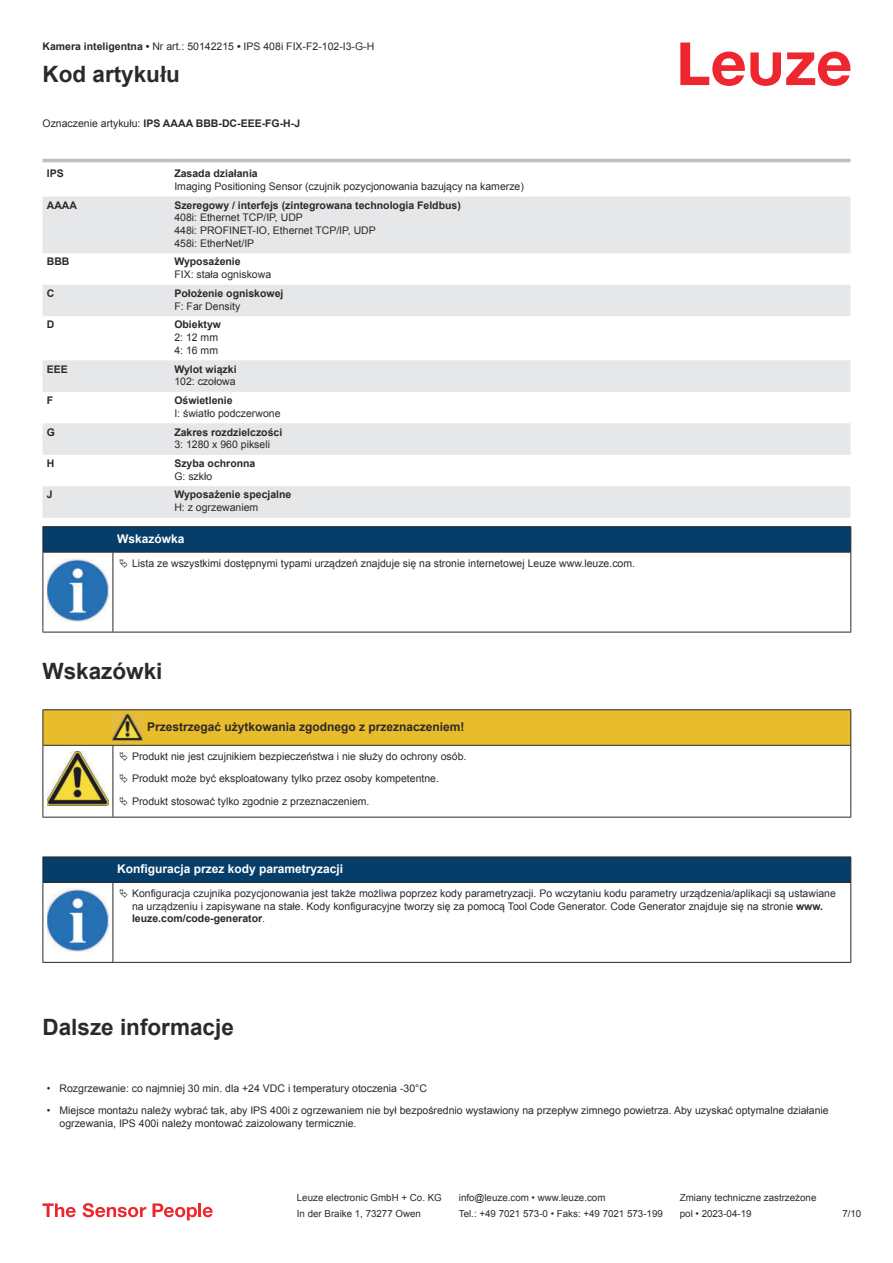
<style>
.page{position:relative;width:893px;height:1263px;background:#fff}
.page>*{position:absolute;margin:0;border:0;box-sizing:border-box;transform-origin:0 0}
.t1{font:700 22.5px "Arial";color:#2b292a}
.t2{font:700 12px "Arial";color:#2b292a}
.t3{font:700 12px "Arial";color:#fff}
.t4{font:10.5px/12.6px "Arial";color:#2b292a}
.t5{font:700 10.5px "Arial";color:#2b292a}
.t6{font:9.75px "Arial";color:#2b292a}
.s1{font-weight:700}
.s2{font-weight:400}
</style>
<div class="page">
<svg style="left:680px;top:43px;width:170px;height:43px"></svg>
<svg style="left:43px;top:158px;width:807px;height:39px"></svg>
<svg style="left:43px;top:197px;width:807px;height:321px;fill:#e6e7e9"></svg>
<hr style="left:43px;top:159px;width:127px;height:3px;background:#bdbfc1">
<hr style="left:170px;top:159px;width:680px;height:3px;background:#bdbfc1">
<svg style="left:43px;top:1203px;width:33px;height:14px"></svg>
<svg style="left:83px;top:1203px;width:63px;height:14px"></svg>
<svg style="left:153px;top:1203px;width:44px;height:17px"></svg>
<hr style="left:198px;top:1203px;width:3px;height:14px;background:#ed272d">
<svg style="left:203px;top:1207px;width:10px;height:10px"></svg>
<svg style="left:44px;top:553px;width:806px;height:79px"></svg>
<hr style="left:43px;top:526px;width:70px;height:1px;background:#2b292a">
<hr style="left:43px;top:552px;width:70px;height:1px;background:#2b292a">
<hr style="left:113px;top:526px;width:738px;height:1px;background:#2b292a">
<svg style="left:43px;top:527px;width:808px;height:25px;background:#063c67"></svg>
<hr style="left:113px;top:552px;width:738px;height:1px;background:#2b292a">
<hr style="left:43px;top:553px;width:1px;height:75px;background:#2b292a">
<hr style="left:113px;top:553px;width:1px;height:75px;background:#2b292a">
<hr style="left:850px;top:553px;width:1px;height:75px;background:#2b292a">
<hr style="left:43px;top:632px;width:70px;height:1px;background:#2b292a">
<hr style="left:113px;top:632px;width:738px;height:1px;background:#2b292a">
<img style="left:47px;top:559px;width:61px;height:62px">
<div style="left:115px;top:553px;width:734px;height:22px;background:#fff"></div>
<div style="left:44px;top:710px;width:806px;height:35px;background:#e8bc2a"></div>
<svg style="left:44px;top:746px;width:806px;height:71px"></svg>
<hr style="left:43px;top:709px;width:70px;height:1px;background:#2b292a">
<hr style="left:43px;top:710px;width:1px;height:35px;background:#2b292a">
<hr style="left:43px;top:745px;width:70px;height:1px;background:#2b292a">
<hr style="left:113px;top:709px;width:30px;height:1px;background:#2b292a">
<hr style="left:113px;top:745px;width:30px;height:1px;background:#2b292a">
<hr style="left:143px;top:709px;width:708px;height:1px;background:#2b292a">
<hr style="left:850px;top:710px;width:1px;height:35px;background:#2b292a">
<hr style="left:143px;top:745px;width:708px;height:1px;background:#2b292a">
<hr style="left:43px;top:746px;width:1px;height:67px;background:#2b292a">
<hr style="left:113px;top:746px;width:1px;height:67px;background:#2b292a">
<hr style="left:850px;top:746px;width:1px;height:67px;background:#2b292a">
<hr style="left:43px;top:817px;width:70px;height:1px;background:#2b292a">
<hr style="left:113px;top:817px;width:30px;height:1px;background:#2b292a">
<hr style="left:143px;top:817px;width:708px;height:1px;background:#2b292a">
<img style="left:113px;top:714px;width:30px;height:26px">
<img style="left:47px;top:752px;width:61px;height:53px">
<svg style="left:115px;top:746px;width:734px;height:67px"></svg>
<svg style="left:44px;top:883px;width:806px;height:79px"></svg>
<hr style="left:43px;top:856px;width:70px;height:1px;background:#2b292a">
<hr style="left:43px;top:882px;width:70px;height:1px;background:#2b292a">
<hr style="left:113px;top:856px;width:738px;height:1px;background:#2b292a">
<div style="left:43px;top:857px;width:808px;height:25px;background:#063d69"></div>
<hr style="left:113px;top:882px;width:738px;height:1px;background:#2b292a">
<hr style="left:43px;top:883px;width:1px;height:75px;background:#2b292a">
<hr style="left:113px;top:883px;width:1px;height:75px;background:#2b292a">
<hr style="left:850px;top:883px;width:1px;height:75px;background:#2b292a">
<hr style="left:43px;top:962px;width:70px;height:1px;background:#2b292a">
<hr style="left:113px;top:962px;width:738px;height:1px;background:#2b292a">
<img style="left:47px;top:889px;width:61px;height:63px">
<div style="left:115px;top:883px;width:734px;height:48px;background:#fff"></div>
<svg style="left:120px;top:752px;width:8px;height:9px"></svg>
<svg style="left:120px;top:774px;width:8px;height:9px"></svg>
<svg style="left:120px;top:796px;width:8px;height:9px"></svg>
<p class="t4" style="left:43px;top:41px;width:333px"><span class="s1">Kamera inteligentna •</span> Nr art.: 50142215 <span class="s1">•</span> IPS 408i FIX-F2-102-I3-G-H</p>
<h1 class="t1" style="left:43px;top:58px;width:139px">Kod artykułu</h1>
<p class="t5" style="left:43px;top:115px;width:259px"><span class="s2">Oznaczenie artykułu:</span> IPS AAAA BBB-DC-EEE-FG-H-J</p>
<p class="t5" style="left:47px;top:170px;width:18px">IPS</p>
<p class="t5" style="left:174px;top:166px;width:85px">Zasada działania</p>
<p class="t4" style="left:174px;top:180px;width:351px">Imaging Positioning Sensor (czujnik pozycjonowania bazujący na kamerze)</p>
<p class="t5" style="left:47px;top:201px;width:32px">AAAA</p>
<p class="t5" style="left:174px;top:198px;width:288px">Szeregowy / interfejs (zintegrowana technologia Feldbus)</p>
<p class="t4" style="left:174px;top:211px;width:203px">408i: Ethernet TCP/IP, UDP<br>448i: PROFINET-IO, Ethernet TCP/IP, UDP<br>458i: EtherNet/IP</p>
<p class="t5" style="left:47px;top:258px;width:24px">BBB</p>
<p class="t5" style="left:174px;top:254px;width:68px">Wyposażenie</p>
<p class="t4" style="left:174px;top:268px;width:98px">FIX: stała ogniskowa</p>
<p class="t5" style="left:47px;top:289px;width:9px">C</p>
<p class="t5" style="left:174px;top:286px;width:111px">Położenie ogniskowej</p>
<p class="t4" style="left:174px;top:301px;width:67px">F: Far Density</p>
<p class="t5" style="left:47px;top:321px;width:9px">D</p>
<p class="t5" style="left:174px;top:321px;width:48px">Obiektyw</p>
<p class="t4" style="left:174px;top:332px;width:45px">2: 12 mm<br>4: 16 mm</p>
<p class="t5" style="left:47px;top:365px;width:23px">EEE</p>
<p class="t5" style="left:174px;top:361px;width:64px">Wylot wiązki</p>
<p class="t4" style="left:174px;top:375px;width:63px">102: czołowa</p>
<p class="t5" style="left:47px;top:396px;width:8px">F</p>
<p class="t5" style="left:174px;top:393px;width:60px">Oświetlenie</p>
<p class="t4" style="left:174px;top:407px;width:108px">I: światło podczerwone</p>
<p class="t5" style="left:47px;top:424px;width:10px">G</p>
<p class="t5" style="left:174px;top:424px;width:109px">Zakres rozdzielczości</p>
<p class="t4" style="left:174px;top:438px;width:97px">3: 1280 x 960 pikseli</p>
<p class="t5" style="left:47px;top:459px;width:9px">H</p>
<p class="t5" style="left:174px;top:459px;width:83px">Szyba ochronna</p>
<p class="t4" style="left:174px;top:469px;width:39px">G: szkło</p>
<p class="t5" style="left:47px;top:491px;width:7px">J</p>
<p class="t5" style="left:174px;top:487px;width:119px">Wyposażenie specjalne</p>
<p class="t4" style="left:174px;top:501px;width:86px">H: z ogrzewaniem</p>
<p class="t3" style="left:117px;top:530px;width:69px">Wskazówka</p>
<p class="t4" style="left:132px;top:557px;width:505px">Lista ze wszystkimi dostępnymi typami urządzeń znajduje się na stronie internetowej Leuze www.leuze.com.</p>
<h1 class="t1" style="left:43px;top:655px;width:122px">Wskazówki</h1>
<p class="t2" style="left:147px;top:718px;width:319px">Przestrzegać użytkowania zgodnego z przeznaczeniem!</p>
<p class="t4" style="left:132px;top:745px;width:336px;line-height:22.4px">Produkt nie jest czujnikiem bezpieczeństwa i nie służy do ochrony osób.<br>Produkt może być eksploatowany tylko przez osoby kompetentne.<br>Produkt stosować tylko zgodnie z przeznaczeniem.</p>
<p class="t3" style="left:117px;top:864px;width:228px">Konfiguracja przez kody parametryzacji</p>
<p class="t4" style="left:132px;top:887px;width:705px">Konfiguracja czujnika pozycjonowania jest także możliwa poprzez kody parametryzacji. Po wczytaniu kodu parametry urządzenia/aplikacji są ustawiane na urządzeniu i zapisywane na stałe. Kody konfiguracyjne tworzy się za pomocą Tool Code Generator. Code Generator znajduje się na stronie <span class="s1">www. leuze.com/code-generator</span>.</p>
<h1 class="t1" style="left:43px;top:1018px;width:193px">Dalsze informacje</h1>
<p class="t4" style="left:47px;top:1082px;width:382px">• Rozgrzewanie: co najmniej 30 min. dla +24 VDC i temperatury otoczenia -30°C</p>
<p class="t4" style="left:60px;top:1104px;width:771px;text-indent:-13px">• Miejsce montażu należy wybrać tak, aby IPS 400i z ogrzewaniem nie był bezpośrednio wystawiony na przepływ zimnego powietrza. Aby uzyskać optymalne działanie ogrzewania, IPS 400i należy montować zaizolowany termicznie.</p>
<p class="t6" style="left:297px;top:1191px;width:146px">Leuze electronic GmbH + Co. KG</p>
<p class="t6" style="left:459px;top:1191px;width:148px">info@leuze.com • www.leuze.com</p>
<p class="t6" style="left:680px;top:1191px;width:138px">Zmiany techniczne zastrzeżone</p>
<p class="t6" style="left:297px;top:1210px;width:126px">In der Braike 1, 73277 Owen</p>
<p class="t6" style="left:459px;top:1207px;width:205px">Tel.: +49 7021 573-0 • Faks: +49 7021 573-199</p>
<p class="t6" style="left:680px;top:1207px;width:73px">pol • 2023-04-19</p>
<p class="t6" style="left:842px;top:1210px;width:20px">7 /10</p>
</div>
